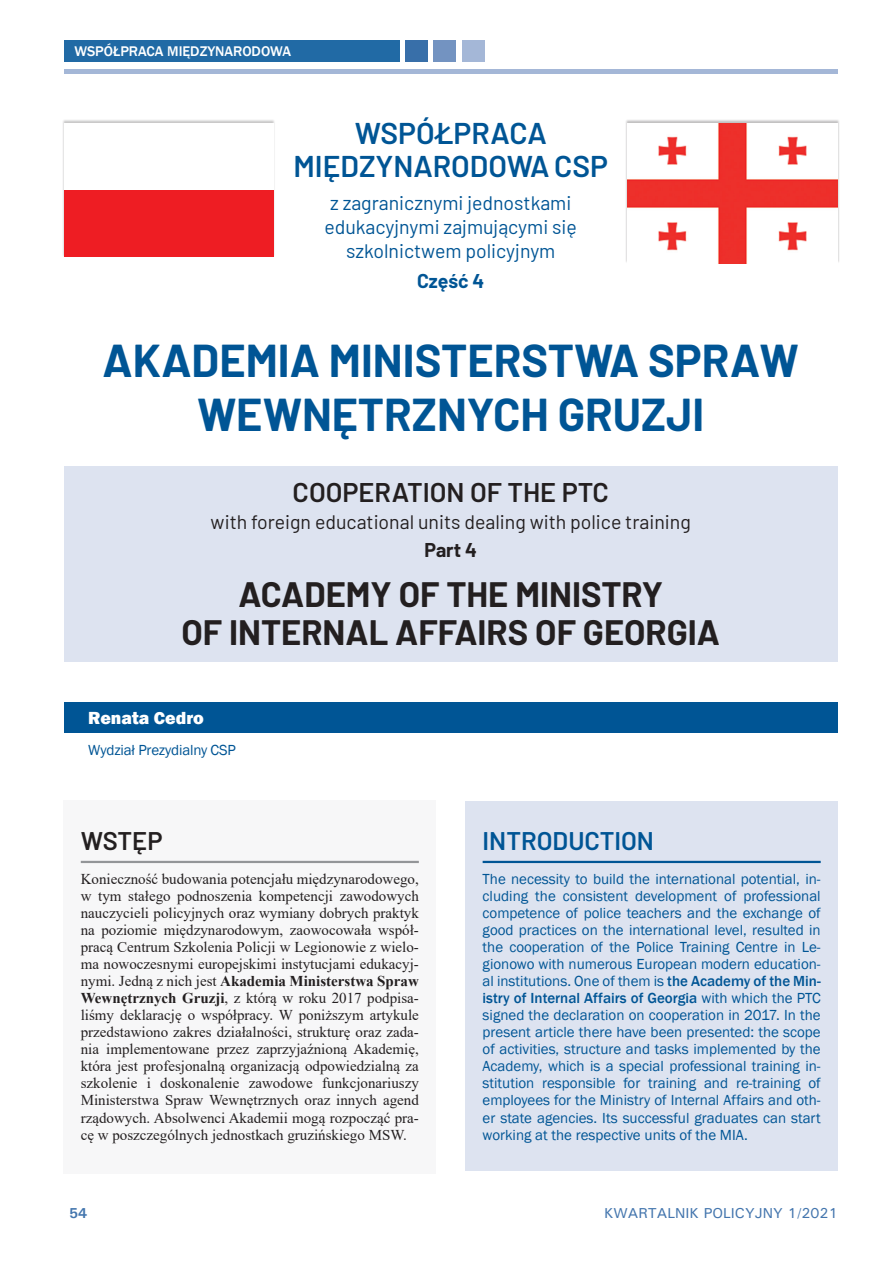
<style>
.page{position:relative;width:893px;height:1263px;background:#fff}
.page>*{position:absolute;margin:0;border:0;box-sizing:border-box;transform-origin:0 0}
.t1{font:700 45px/54px "Barlow";color:#005595;text-align:center}
.t2{font:700 34.5px/37.5px "Barlow";color:#231f20;text-align:center}
.t3{font:600 30px/33px "Barlow";color:#005595;text-align:center}
.t4{font:600 27px "Barlow";color:#231f20}
.t5{font:600 25.5px "Barlow";color:#005595}
.t6{font:600 25.5px "Barlow";letter-spacing:-.005em;color:#231f20}
.t7{font:19.5px/24px "Barlow";color:#005595;text-align:center}
.t8{font:19.5px "Barlow";color:#231f20}
.t9{font:700 19.5px "Barlow";color:#005595}
.t10{font:700 19.5px "Barlow";color:#231f20}
.t11{font:800 18px "Franklin Gothic";color:#fff}
.t12{font:15px/17px "Franklin Gothic";color:#005595;text-align:justify}
.t13{font:15px/17px "Times New Roman";color:#231f20;text-align:justify}
.t14{font:500 14.4px "Univers";color:#4476ae}
.t15{font:500 14.4px "Franklin Gothic";color:#fff}
.t16{font:700 14.4px "Univers";color:#4476ae}
.s1{font-weight:700}
.s2{font-weight:500}
</style>
<div class="page">
<hr style="left:64px;top:70px;width:774px;height:4px;background:#a4b7d7">
<div style="left:64px;top:41px;width:336px;height:21px;background:#216aa5"></div>
<div style="left:405px;top:41px;width:23px;height:21px;background:#386fa9"></div>
<div style="left:433px;top:41px;width:23px;height:21px;background:#7393c1"></div>
<div style="left:462px;top:41px;width:23px;height:21px;background:#a4b7d7"></div>
<div style="left:64px;top:466px;width:774px;height:195px;background:#dde3f0"></div>
<div style="left:62px;top:119px;width:214px;height:138px;background:#231f20;opacity:.25"></div>
<div style="left:64px;top:123px;width:210px;height:134px;background:#fff"></div>
<div style="left:64px;top:190px;width:210px;height:67px;background:#ee1d23"></div>
<div style="left:64px;top:800px;width:372px;height:374px;background:#f7f7f8"></div>
<hr style="left:81px;top:861px;width:338px;height:2px;background:#939598">
<div style="left:466px;top:800px;width:372px;height:370px;background:#dde3f0"></div>
<hr style="left:483px;top:861px;width:338px;height:2px;background:#005595">
<div style="left:64px;top:703px;width:774px;height:30px;background:#005595"></div>
<div style="left:625px;top:119px;width:215px;height:144px;background:#231f20;opacity:.28"></div>
<img style="left:627px;top:123px;width:211px;height:140px">
<p class="t15" style="left:74px;top:43px;width:218px">WSPÓŁPRACA MIĘDZYNARODOWA</p>
<h3 class="t3" style="left:293px;top:115px;width:316px">WSPÓŁPRACA<br>MIĘDZYNARODOWA CSP</h3>
<h3 class="t7" style="left:324px;top:190px;width:254px">z zagranicznymi jednostkami edukacyjnymi zajmującymi się szkolnictwem policyjnym</h3>
<h3 class="t9" style="left:417px;top:267px;width:69px">Część 4</h3>
<h1 class="t1" style="left:103px;top:330px;width:698px">AKADEMIA MINISTERSTWA SPRAW<br>WEWNĘTRZNYCH GRUZJI</h1>
<h3 class="t4" style="left:293px;top:473px;width:318px">COOPERATION OF THE PTC</h3>
<h3 class="t8" style="left:211px;top:508px;width:482px">with foreign educational units dealing with police training</h3>
<h3 class="t10" style="left:424px;top:536px;width:54px">Part 4</h3>
<h2 class="t2" style="left:181px;top:574px;width:540px">ACADEMY OF THE MINISTRY<br>OF INTERNAL AFFAIRS OF GEORGIA</h2>
<p class="t11" style="left:88px;top:706px;width:117px">Renata Cedro</p>
<p class="t12" style="left:88px;top:742px;width:149px">Wydział Prezydialny CSP</p>
<h3 class="t6" style="left:81px;top:822px;width:83px">WSTĘP</h3>
<p class="t13" style="left:81px;top:870px;width:340px">Konieczność budowania potencjału międzynarodowego, w tym stałego podnoszenia kompetencji zawodowych nauczycieli policyjnych oraz wymiany dobrych praktyk na poziomie międzynarodowym, zaowocowała współ&shy;pracą Centrum Szkolenia Policji w Legionowie z wielo&shy;ma nowoczesnymi europejskimi instytucjami edukacyj&shy;nymi. Jedną z nich jest <span class="s1">Akademia Ministerstwa Spraw Wewnętrznych Gruzji</span>, z którą w roku 2017 podpisa&shy;liśmy deklarację o współpracy. W poniższym artykule przedstawiono zakres działalności, strukturę oraz zada&shy;nia implementowane przez zaprzyjaźnioną Akademię, która jest profesjonalną organizacją odpowiedzialną za szkolenie i doskonalenie zawodowe funkcjonariuszy Ministerstwa Spraw Wewnętrznych oraz innych agend rządowych. Absolwenci Akademii mogą rozpocząć pra&shy;cę w poszczególnych jednostkach gruzińskiego MSW.</p>
<h3 class="t5" style="left:483px;top:822px;width:173px">INTRODUCTION</h3>
<p class="t12" style="left:483px;top:871px;width:340px">The necessity to build the international potential, in&shy;cluding the consistent development of professional competence of police teachers and the exchange of good practices on the international level, resulted in the cooperation of the Police Training Centre in Le&shy;gionowo with numerous European modern education&shy;al institutions. One of them is <span class="s2">the Academy of the Min&shy;istry of Internal Affairs of Georgia</span> with which the PTC signed the declaration on cooperation in 2017. In the present article there have been presented: the scope of activities, structure and tasks implemented by the Academy, which is a special professional training in&shy;stitution responsible for training and re-training of employees for the Ministry of Internal Affairs and oth&shy;er state agencies. Its successful graduates can start working at the respective units of the MIA.</p>
<p class="t16" style="left:69px;top:1204px;width:20px">54</p>
<p class="t14" style="left:604px;top:1204px;width:235px">KWARTALNIK POLICYJNY 1/2021</p>
</div>
